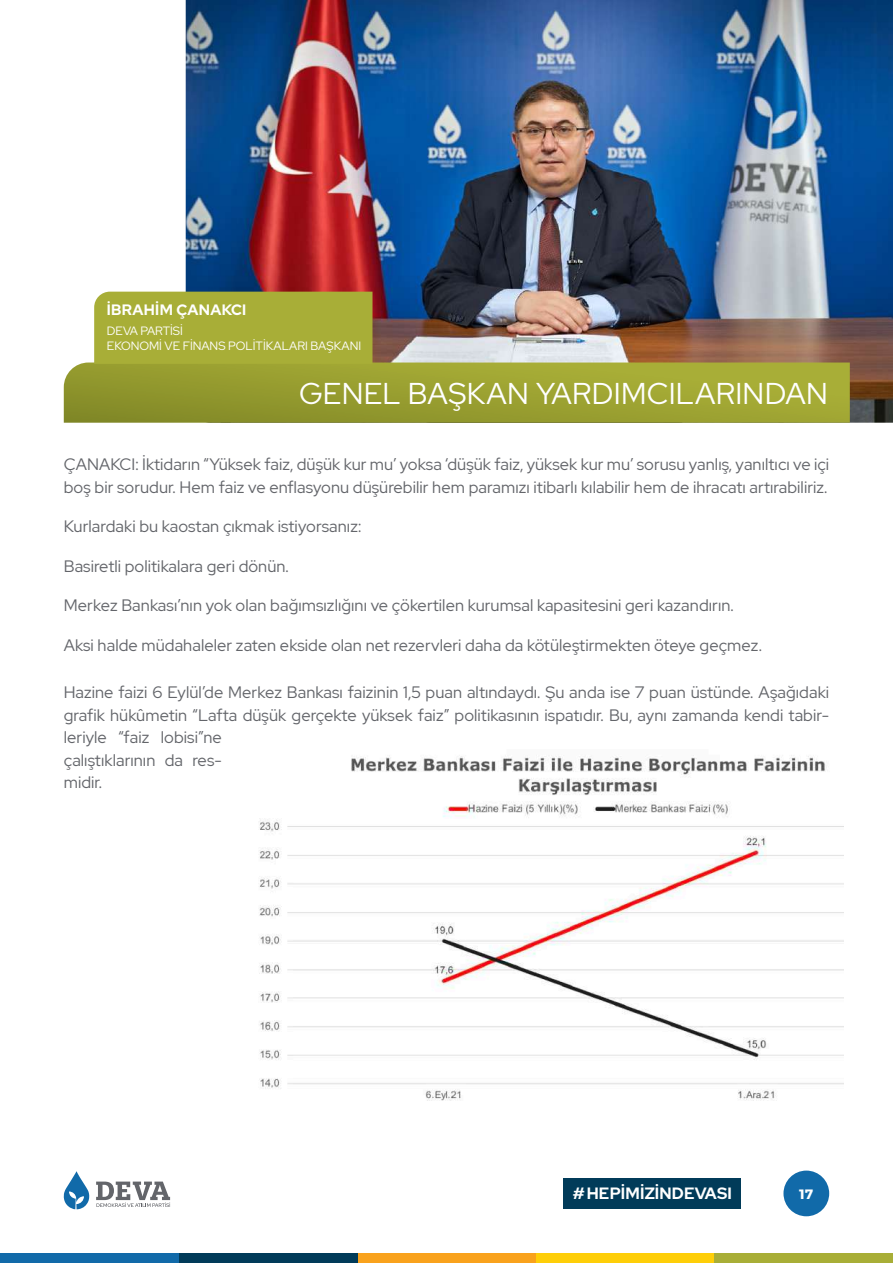
<style>
.page{position:relative;width:893px;height:1263px;background:#fff}
.page>*{position:absolute;margin:0;border:0;box-sizing:border-box;transform-origin:0 0}
.t1{font:30px "Red Hat Display";letter-spacing:.01em;color:#fff}
.t2{font:16.5px/22.5px "Red Hat Display";letter-spacing:.005em;color:#63656a}
.t3{font:700 16.35px "Red Hat Display";letter-spacing:.01em;color:#fff}
.t4{font:700 15px "Red Hat Display";letter-spacing:.02em;color:#fff}
.t5{font:700 13.5px "Montserrat";color:#fff}
.t6{font:12px/15px "Red Hat Display";color:#fff}
</style>
<div class="page">
<div style="left:783px;top:1170px;width:46px;height:46px;background:#116aa9;border-radius:50%"></div>
<svg style="left:64px;top:1171px;width:25px;height:38px"></svg>
<svg style="left:96px;top:1181px;width:74px;height:26px"></svg>
<div style="left:0;top:1253px;width:179px;height:10px;background:#116aa9"></div>
<div style="left:179px;top:1253px;width:179px;height:10px;background:#013b59"></div>
<div style="left:358px;top:1253px;width:179px;height:10px;background:#f9a21c"></div>
<div style="left:536px;top:1253px;width:180px;height:10px;background:#fece08"></div>
<div style="left:714px;top:1253px;width:179px;height:10px;background:#a8ae37"></div>
<div style="left:564px;top:1178px;width:177px;height:30px;background:#013b59"></div>
<img style="left:186px;top:0;width:707px;height:423px">
<svg style="left:64px;top:362px;width:786px;height:61px;background:#9aa032"></svg>
<div style="left:94px;top:292px;width:278px;height:72px;background:#a8ae37"></div>
<img style="left:259px;top:755px;width:584px;height:346px">
<p class="t4" style="left:107px;top:300px;width:141px">İBRAHİM ÇANAKCI</p>
<p class="t6" style="left:107px;top:323px;width:256px">DEVA PARTİSİ<br>EKONOMİ VE FİNANS POLİTİKALARI BAŞKANI</p>
<h1 class="t1" style="left:299px;top:373px;width:530px">GENEL BAŞKAN YARDIMCILARINDAN</h1>
<p class="t2" style="left:64px;top:453px;width:767px">ÇANAKCI: İktidarın “Yüksek faiz, düşük kur mu’ yoksa ‘düşük faiz, yüksek kur mu’ sorusu yanlış, yanıltıcı ve içi boş bir sorudur. Hem faiz ve enflasyonu düşürebilir hem paramızı itibarlı kılabilir hem de ihracatı artırabiliriz.</p>
<p class="t2" style="left:64px;top:515px;width:299px">Kurlardaki bu kaostan çıkmak istiyorsanız:</p>
<p class="t2" style="left:64px;top:554px;width:227px">Basiretli politikalara geri dönün.</p>
<p class="t2" style="left:64px;top:594px;width:671px">Merkez Bankası’nın yok olan bağımsızlığını ve çökertilen kurumsal kapasitesini geri kazandırın.</p>
<p class="t2" style="left:64px;top:633px;width:700px">Aksi halde müdahaleler zaten ekside olan net rezervleri daha da kötüleştirmekten öteye geçmez.</p>
<p class="t2" style="left:64px;top:681px;width:767px">Hazine faizi 6 Eylül’de Merkez Bankası faizinin 1,5 puan altındaydı. Şu anda ise 7 puan üstünde. Aşağıdaki grafik hükûmetin “Lafta düşük gerçekte yüksek faiz” politikasının ispatıdır. Bu, aynı zamanda kendi tabir&shy;leriyle “faiz lobisi”ne<br>çalıştıklarının da res-<br>midir.</p>
<p class="t3" style="left:573px;top:1183px;width:161px"># HEPİMİZİNDEVASI</p>
<p class="t5" style="left:800px;top:1183px;width:15px">17</p>
</div>
